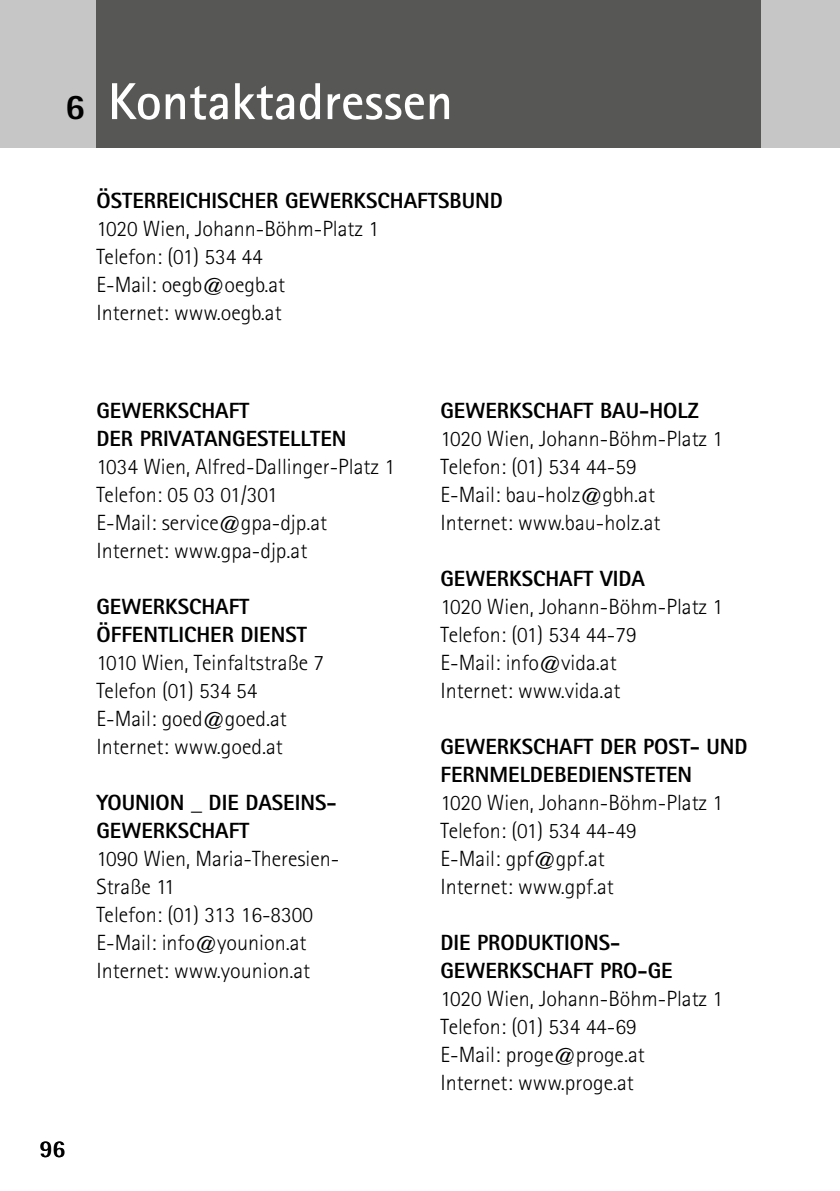
<style>
.page{position:relative;width:840px;height:1191px;background:#fff}
.page>*{position:absolute;margin:0;border:0;box-sizing:border-box;transform-origin:0 0}
.t1{font:700 52px "Rotis Sans Serif Std";color:#fff}
.t2{font:700 24px "Rotis Semi Sans Std";color:#000}
.t3{font:300 22px/28px "Rotis Sans Serif Std";color:#000}
.t4{font:800 22px/28px "Rotis Sans Serif Std";color:#000}
.s1{font-weight:800;font-size:36px;color:#000}
</style>
<div class="page">
<hr style="left:839px;top:0;width:1px;height:147px;background:#c6c6c6">
<div style="left:0;top:0;width:839px;height:147px;background:#c6c6c6"></div>
<div style="left:96px;top:0;width:664px;height:147px;background:#575756"></div>
<h1 class="t1" style="left:65px;top:69px;width:389px"><span class="s1">6</span> Kontaktadressen</h1>
<p class="t4" style="left:96px;top:186px;width:407px">ÖSTERREICHISCHER GEWERKSCHAFTSBUND</p>
<p class="t3" style="left:96px;top:215px;width:284px">1020 Wien, Johann-Böhm-Platz 1<br>Telefon: (01) 534 44<br>E-Mail: oegb@oegb.at<br>Internet: www.oegb.at</p>
<p class="t4" style="left:96px;top:396px;width:251px">GEWERKSCHAFT<br>DER PRIVATANGESTELLTEN</p>
<p class="t3" style="left:96px;top:452px;width:300px">1034 Wien, Alfred-Dallinger-Platz 1<br>Telefon: 05 03 01/301<br>E-Mail: service@gpa-djp.at<br>Internet: www.gpa-djp.at</p>
<p class="t4" style="left:96px;top:592px;width:212px">GEWERKSCHAFT<br>ÖFFENTLICHER DIENST</p>
<p class="t3" style="left:96px;top:648px;width:229px">1010 Wien, Teinfaltstraße 7<br>Telefon (01) 534 54<br>E-Mail: goed@goed.at<br>Internet: www.goed.at</p>
<p class="t4" style="left:96px;top:788px;width:241px">YOUNION _ DIE DASEINS-<br>GEWERKSCHAFT</p>
<p class="t3" style="left:96px;top:844px;width:244px">1090 Wien, Maria-Theresien-<br>Straße 11<br>Telefon: (01) 313 16-8300<br>E-Mail: info@younion.at<br>Internet: www.younion.at</p>
<p class="t2" style="left:40px;top:1133px;width:27px">96</p>
<p class="t4" style="left:440px;top:396px;width:259px">GEWERKSCHAFT BAU-HOLZ</p>
<p class="t3" style="left:440px;top:424px;width:284px">1020 Wien, Johann-Böhm-Platz 1<br>Telefon: (01) 534 44-59<br>E-Mail: bau-holz@gbh.at<br>Internet: www.bau-holz.at</p>
<p class="t4" style="left:440px;top:564px;width:206px">GEWERKSCHAFT VIDA</p>
<p class="t3" style="left:440px;top:592px;width:284px">1020 Wien, Johann-Böhm-Platz 1<br>Telefon: (01) 534 44-79<br>E-Mail: info@vida.at<br>Internet: www.vida.at</p>
<p class="t4" style="left:440px;top:732px;width:308px">GEWERKSCHAFT DER POST- UND<br>FERNMELDEBEDIENSTETEN</p>
<p class="t3" style="left:440px;top:788px;width:284px">1020 Wien, Johann-Böhm-Platz 1<br>Telefon: (01) 534 44-49<br>E-Mail: gpf@gpf.at<br>Internet: www.gpf.at</p>
<p class="t4" style="left:440px;top:928px;width:233px">DIE PRODUKTIONS-<br>GEWERKSCHAFT PRO-GE</p>
<p class="t3" style="left:440px;top:984px;width:284px">1020 Wien, Johann-Böhm-Platz 1<br>Telefon: (01) 534 44-69<br>E-Mail: proge@proge.at<br>Internet: www.proge.at</p>
</div>
